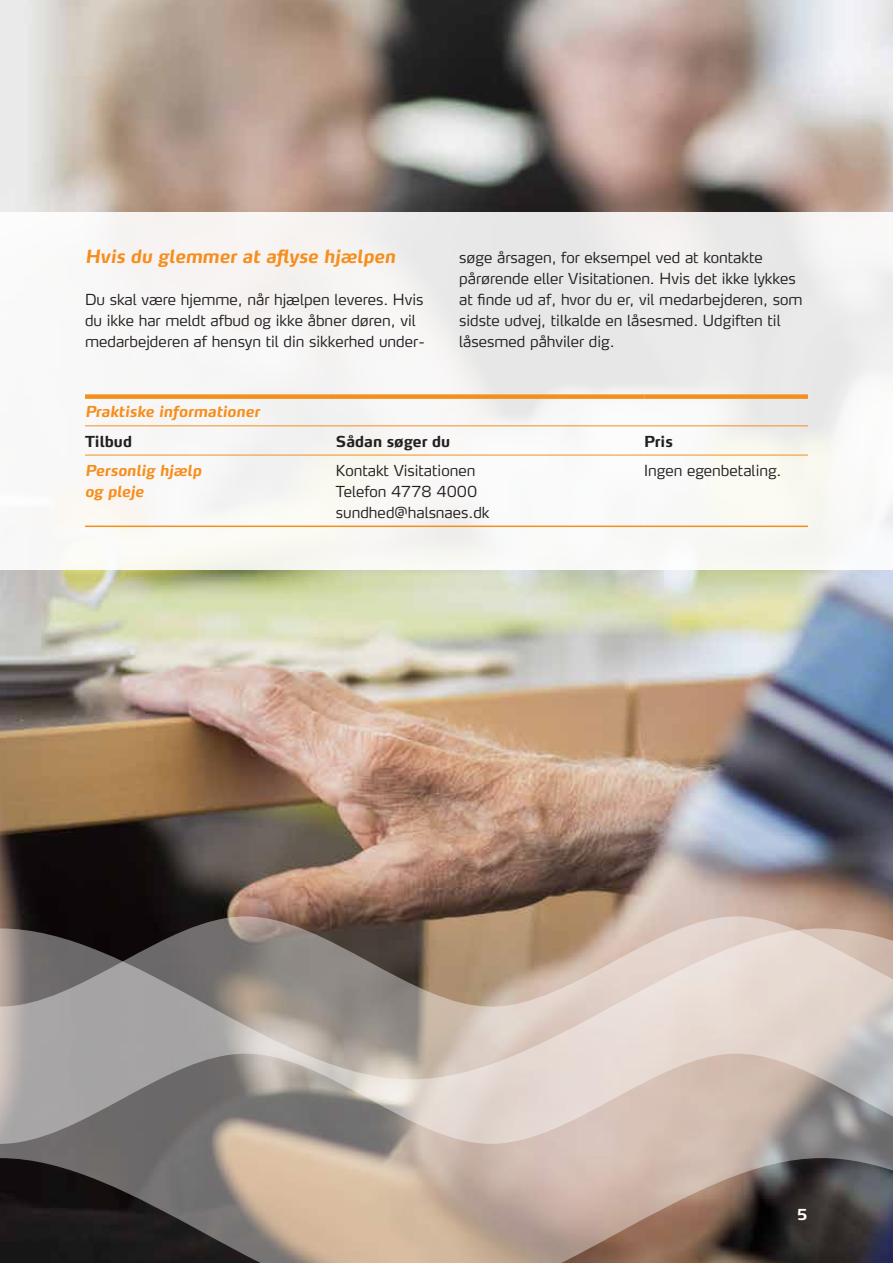
<style>
.page{position:relative;width:893px;height:1263px;background:#fff}
.page>*{position:absolute;margin:0;border:0;box-sizing:border-box;transform-origin:0 0}
.t1{font:italic 700 18px "Max TF";color:#f68e1e}
.t2{font:300 15px/21px "Max TF";color:#231f20}
.t3{font:italic 700 15px/21px "Max TF";color:#f68e1e}
.t4{font:700 15px "Max TF";color:#231f20}
.t5{font:700 15px "Max TF";color:#fff}
</style>
<div class="page">
<img style="left:0;top:0;width:893px;height:916px">
<div style="left:0;top:213px;width:893px;height:357px;background:linear-gradient(to right,#f9f8f6,#efefee)"></div>
<hr style="left:85px;top:425px;width:251px;height:1px;background:#f68e1e">
<hr style="left:336px;top:425px;width:308px;height:1px;background:#f68e1e">
<hr style="left:644px;top:425px;width:164px;height:1px;background:#f68e1e">
<hr style="left:85px;top:455px;width:251px;height:1px;background:#f68e1e">
<hr style="left:336px;top:455px;width:308px;height:1px;background:#f68e1e">
<hr style="left:644px;top:455px;width:164px;height:1px;background:#f68e1e">
<hr style="left:85px;top:525px;width:251px;height:2px;background:#f68e1e">
<hr style="left:336px;top:525px;width:308px;height:2px;background:#f68e1e">
<hr style="left:644px;top:525px;width:164px;height:2px;background:#f68e1e">
<div style="left:85px;top:394px;width:251px;height:5px;background:#f68e1e"></div>
<div style="left:336px;top:394px;width:308px;height:5px;background:#f68e1e"></div>
<div style="left:644px;top:394px;width:164px;height:5px;background:#f68e1e"></div>
<svg style="left:0;top:1144px;width:893px;height:119px;background:#89796f"></svg>
<svg style="left:0;top:916px;width:893px;height:228px;background:#b1a69f"></svg>
<p class="t1" style="left:85px;top:245px;width:312px">Hvis du glemmer at aflyse hjælpen</p>
<p class="t2" style="left:85px;top:289px;width:340px">Du skal være hjemme, når hjælpen leveres. Hvis du ikke har meldt afbud og ikke åbner døren, vil medarbejderen af hensyn til din sikkerhed under-</p>
<p class="t2" style="left:459px;top:247px;width:345px">søge årsagen, for eksempel ved at kontakte pårørende eller Visitationen. Hvis det ikke lykkes at finde ud af, hvor du er, vil medarbejderen, som sidste udvej, tilkalde en låsesmed. Udgiften til låsesmed påhviler dig.</p>
<p class="t3" style="left:85px;top:401px;width:176px">Praktiske informationer</p>
<p class="t4" style="left:85px;top:432px;width:49px">Tilbud</p>
<p class="t4" style="left:336px;top:432px;width:116px">Sådan søger du</p>
<p class="t4" style="left:644px;top:432px;width:30px">Pris</p>
<p class="t3" style="left:85px;top:459px;width:118px">Personlig hjælp og pleje</p>
<p class="t2" style="left:336px;top:459px;width:155px">Kontakt Visitationen<br>Telefon 4778 4000 sundhed@halsnaes.dk</p>
<p class="t2" style="left:644px;top:459px;width:139px">Ingen egenbetaling.</p>
<p class="t5" style="left:797px;top:1205px;width:12px">5</p>
</div>
